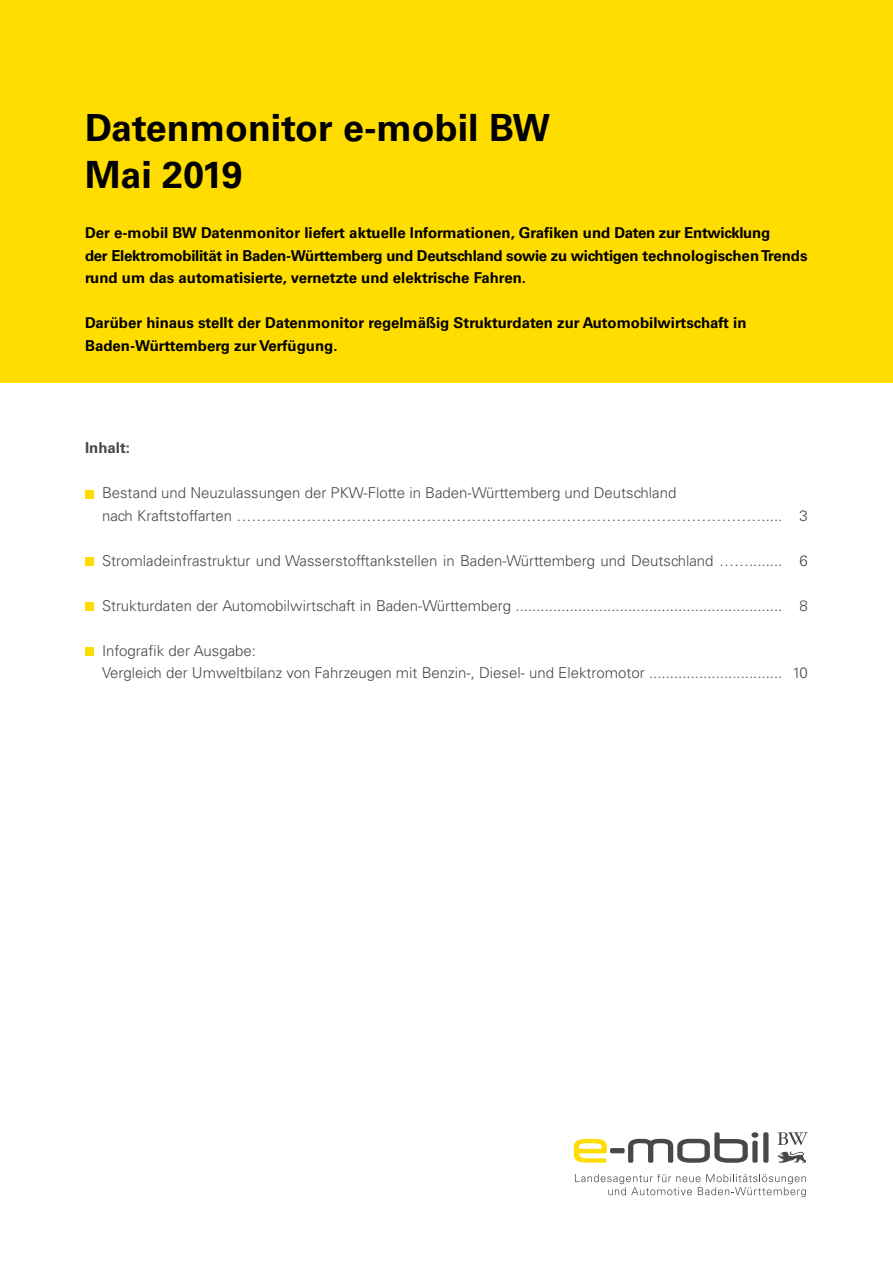
<style>
.page{position:relative;width:893px;height:1263px;background:#fff}
.page>*{position:absolute;margin:0;border:0;box-sizing:border-box;transform-origin:0 0}
.t1{font:700 37.5px/46.5px "Univers LT";color:#000}
.t2{font:300 15px/22.5px "Univers LT";color:#484847}
.t3{font:700 15px/22.5px "Univers LT";letter-spacing:-.02em;color:#000}
.t4{font:700 15px/22.5px "Univers LT";color:#000}
.t5{font:700 15px "Univers LT";color:#484847}
</style>
<div class="page">
<div style="left:0;top:0;width:893px;height:383px;background:#fd0"></div>
<svg style="left:778px;top:1132px;width:30px;height:13px"></svg>
<svg style="left:777px;top:1151px;width:29px;height:12px"></svg>
<svg style="left:574px;top:1132px;width:194px;height:31px"></svg>
<svg style="left:575px;top:1174px;width:231px;height:23px"></svg>
<div style="left:85px;top:490px;width:9px;height:8px;background:#fd0"></div>
<div style="left:85px;top:557px;width:9px;height:9px;background:#fd0"></div>
<div style="left:85px;top:602px;width:9px;height:9px;background:#fd0"></div>
<div style="left:85px;top:647px;width:9px;height:9px;background:#fd0"></div>
<h1 class="t1" style="left:85px;top:105px;width:466px">Datenmonitor e-mobil BW<br>Mai 2019</h1>
<p class="t3" style="left:85px;top:222px;width:724px">Der e-mobil BW Datenmonitor liefert aktuelle Informationen, Grafiken und Daten zur Entwicklung<br>der Elektromobilität in Baden-Württemberg und Deutschland sowie zu wichtigen technologischen Trends rund um das automatisierte, vernetzte und elektrische Fahren.</p>
<p class="t4" style="left:85px;top:312px;width:663px">Darüber hinaus stellt der Datenmonitor regelmäßig Strukturdaten zur Automobilwirtschaft in<br>Baden-Württemberg zur Verfügung.</p>
<p class="t5" style="left:85px;top:439px;width:47px">Inhalt:</p>
<p class="t2" style="left:102px;top:482px;width:682px">Bestand und Neuzulassungen der PKW-Flotte in Baden-Württemberg und Deutschland<br>nach Kraftstoffarten …………………………………………………………………………………………….....</p>
<p class="t2" style="left:102px;top:549px;width:682px">Stromladeinfrastruktur und Wasserstofftankstellen in Baden-Württemberg und Deutschland ……........</p>
<p class="t2" style="left:102px;top:594px;width:682px">Strukturdaten der Automobilwirtschaft in Baden-Württemberg ................................................................</p>
<p class="t2" style="left:102px;top:639px;width:682px">Infografik der Ausgabe:<br>Vergleich der Umweltbilanz von Fahrzeugen mit Benzin-, Diesel- und Elektromotor ................................</p>
<p class="t2" style="left:800px;top:504px;width:10px">3</p>
<p class="t2" style="left:800px;top:549px;width:10px">6</p>
<p class="t2" style="left:800px;top:594px;width:10px">8</p>
<p class="t2" style="left:792px;top:662px;width:17px">10</p>
</div>
